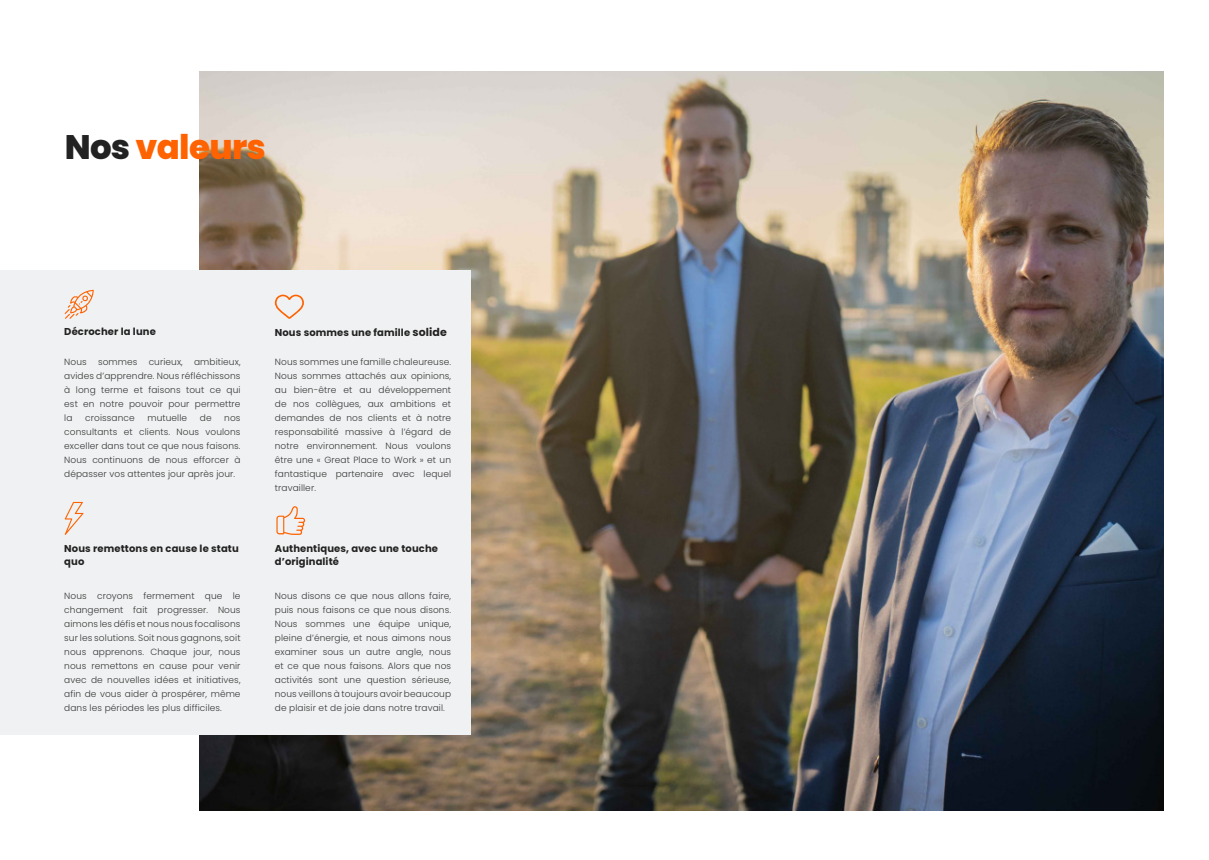
<style>
.page{position:relative;width:1209px;height:860px;background:#fff}
.page>*{position:absolute;margin:0;border:0;box-sizing:border-box;transform-origin:0 0}
.t1{font:800 34px "Poppins";letter-spacing:-.02em;color:#ff6200}
.t2{font:700 10px/13px "Poppins";letter-spacing:.01em;color:#222}
.t3{font:300 9px/14px "Poppins";letter-spacing:.01em;color:#383838;text-align:justify}
.s1{color:#222}
.s2{font-size:11px}
</style>
<div class="page">
<img style="left:199px;top:72px;width:965px;height:738px">
<div style="left:0;top:270px;width:470px;height:464px;background:#f0f1f2"></div>
<svg style="left:65px;top:290px;width:29px;height:29px"></svg>
<svg style="left:275px;top:295px;width:29px;height:24px"></svg>
<svg style="left:65px;top:502px;width:18px;height:33px"></svg>
<svg style="left:276px;top:506px;width:29px;height:29px"></svg>
<h1 class="t1" style="left:65px;top:132px;width:203px"><span class="s1">Nos</span> valeurs</h1>
<p class="t2" style="left:64px;top:325px;width:93px">Décrocher la lune</p>
<p class="t3" style="left:64px;top:355px;width:178px">Nous sommes curieux, ambitieux, avides d’apprendre. Nous réfléchissons à long terme et faisons tout ce qui est en notre pouvoir pour permettre la</p>
<p class="t3" style="left:85px;top:411px;width:51px">croissance</p>
<p class="t3" style="left:147px;top:411px;width:41px">mutuelle</p>
<p class="t3" style="left:200px;top:411px;width:13px">de</p>
<p class="t3" style="left:64px;top:411px;width:178px;text-indent:160px">nos consultants et clients. Nous voulons exceller dans tout ce que nous faisons.<br>Nous continuons de nous efforcer à dépasser vos attentes jour après jour.</p>
<p class="t2" style="left:64px;top:542px;width:176px">Nous remettons en cause le statu quo</p>
<p class="t3" style="left:64px;top:589px;width:178px">Nous croyons fermement que le changement fait progresser. Nous aimons les défis et nous nous focalisons sur les solutions. Soit nous gagnons, soit nous apprenons. Chaque jour, nous nous remettons en cause pour venir avec de nouvelles idées et initiatives, afin de vous aider à prospérer, même dans les périodes les plus difficiles.</p>
<p class="t2" style="left:275px;top:326px;width:174px">Nous sommes une famille <span class="s2">solide</span></p>
<p class="t3" style="left:275px;top:355px;width:178px">Nous sommes une famille chaleureuse.<br>Nous sommes attachés aux opinions, au bien-être et au développement de nos collègues, aux ambitions et demandes de nos clients et à notre responsabilité massive à l’égard de notre environnement. Nous voulons être une « Great Place to Work » et un fantastique partenaire avec lequel travailler.</p>
<p class="t2" style="left:275px;top:542px;width:165px">Authentiques, avec une touche d’originalité</p>
<p class="t3" style="left:275px;top:589px;width:178px">Nous disons ce que nous allons faire, puis nous faisons ce que nous disons.<br>Nous sommes une équipe unique, pleine d’énergie, et nous aimons nous examiner sous un autre angle, nous et ce que nous faisons. Alors que nos activités sont une question sérieuse, nous veillons à toujours avoir beaucoup de plaisir et de joie dans notre travail.</p>
</div>
